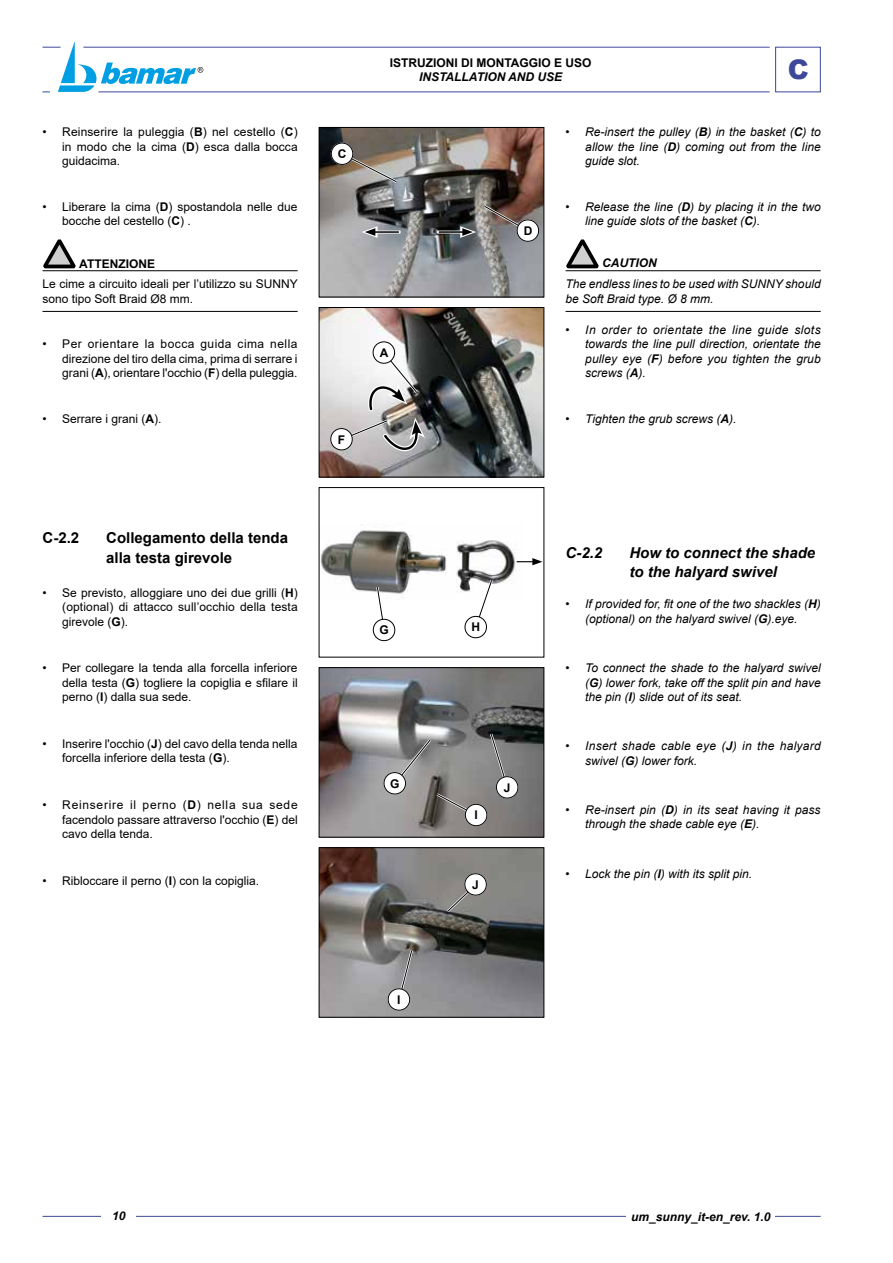
<style>
.page{position:relative;width:893px;height:1263px;background:#fff}
.page>*{position:absolute;margin:0;border:0;box-sizing:border-box;transform-origin:0 0}
.t1{font:900 27px "Arial";color:#3d4899}
.t2{font:700 15px/19.5px "Arial";color:#000}
.t3{font:italic 700 15px/19.5px "Arial";color:#000}
.t4{font:12px/14.4px "Arial";color:#000;text-align:justify}
.t5{font:italic 12px/14.4px "Arial";color:#000;text-align:justify}
.t6{font:italic 700 12px "Arial";color:#000}
.t7{font:700 12px "Arial";color:#000}
.t8{font:italic 12px/14.4px "Arial";letter-spacing:.02em;color:#000}
.s1{font-weight:700}
</style>
<div class="page">
<div style="left:775px;top:47px;width:46px;height:45px;border:1px solid #3d4899"></div>
<hr style="left:83px;top:47px;width:687px;height:1px;background:#3d4899">
<hr style="left:99px;top:92px;width:671px;height:1px;background:#3d4899">
<svg style="left:43px;top:42px;width:160px;height:51px"></svg>
<hr style="left:43px;top:1216px;width:778px;height:1px;background:#3d4899">
<div style="left:102px;top:1205px;width:34px;height:20px;background:#fff"></div>
<div style="left:626px;top:1206px;width:149px;height:21px;background:#fff"></div>
<hr style="left:43px;top:270px;width:255px;height:1px;background:#000">
<hr style="left:43px;top:311px;width:255px;height:1px;background:#000">
<svg style="left:43px;top:239px;width:34px;height:32px"></svg>
<hr style="left:566px;top:270px;width:255px;height:1px;background:#000">
<hr style="left:566px;top:311px;width:255px;height:1px;background:#000">
<svg style="left:566px;top:239px;width:34px;height:32px"></svg>
<img style="left:321px;top:129px;width:221px;height:166px">
<div style="left:319px;top:127px;width:225px;height:170px;border:1px solid #000"></div>
<img style="left:321px;top:309px;width:221px;height:166px">
<div style="left:319px;top:307px;width:225px;height:170px;border:1px solid #000"></div>
<img style="left:321px;top:669px;width:221px;height:166px">
<div style="left:319px;top:667px;width:225px;height:170px;border:1px solid #000"></div>
<img style="left:321px;top:849px;width:221px;height:166px">
<div style="left:319px;top:847px;width:225px;height:170px;border:1px solid #000"></div>
<img style="left:321px;top:524px;width:196px;height:74px">
<hr style="left:437px;top:231px;width:29px;height:3px;background:#fff">
<hr style="left:372px;top:231px;width:29px;height:3px;background:#fff">
<svg style="left:329px;top:140px;width:71px;height:45px;background:#918a81"></svg>
<hr style="left:439px;top:231px;width:26px;height:2px;background:#000">
<svg style="left:460px;top:203px;width:81px;height:40px;background:#7e7774"></svg>
<hr style="left:373px;top:231px;width:26px;height:2px;background:#000">
<svg style="left:361px;top:226px;width:17px;height:12px"></svg>
<svg style="left:328px;top:339px;width:97px;height:112px"></svg>
<svg style="left:462px;top:577px;width:33px;height:62px"></svg>
<svg style="left:371px;top:584px;width:26px;height:58px"></svg>
<svg style="left:444px;top:871px;width:45px;height:44px;background:#979693"></svg>
<svg style="left:386px;top:948px;width:29px;height:63px"></svg>
<svg style="left:381px;top:731px;width:139px;height:96px;background:#908e8d"></svg>
<svg style="left:517px;top:558px;width:25px;height:7px"></svg>
<p class="t4" style="left:62px;top:125px;width:237px;text-indent:-20px">• Reinserire la puleggia (<span class="s1">B</span>) nel cestello (<span class="s1">C</span>) in modo che la cima (<span class="s1">D</span>) esca dalla bocca guidacima.</p>
<p class="t4" style="left:62px;top:199px;width:237px;text-indent:-20px">• Liberare la cima (<span class="s1">D</span>) spostandola nelle due bocche del cestello (<span class="s1">C</span>) .</p>
<p class="t7" style="left:79px;top:255px;width:77px">ATTENZIONE</p>
<p class="t4" style="left:43px;top:277px;width:257px">Le cime a circuito ideali per l’utilizzo su SUNNY sono tipo Soft Braid Ø8 mm.</p>
<p class="t4" style="left:62px;top:337px;width:237px;text-indent:-20px">• Per orientare la bocca guida cima nella direzione del tiro della cima, prima di serrare i grani (<span class="s1">A</span>), orientare l'occhio (<span class="s1">F</span>) della puleggia.</p>
<p class="t4" style="left:43px;top:411px;width:121px">• Serrare i grani (<span class="s1">A</span>).</p>
<p class="t7" style="left:79px;top:407px;width:136px">RISPETTA L'AMBIENTE</p>
<p class="t2" style="left:43px;top:528px;width:38px">C-2.2</p>
<p class="t2" style="left:106px;top:528px;width:183px">Collegamento della tenda alla testa girevole</p>
<p class="t4" style="left:62px;top:585px;width:237px;text-indent:-20px">• Se previsto, alloggiare uno dei due grilli (<span class="s1">H</span>) (optional) di attacco sull’occhio della testa girevole (<span class="s1">G</span>).</p>
<p class="t4" style="left:62px;top:661px;width:237px;text-indent:-20px">• Per collegare la tenda alla forcella inferiore della testa (<span class="s1">G</span>) togliere la copiglia e sfilare il perno (<span class="s1">I</span>) dalla sua sede.</p>
<p class="t4" style="left:62px;top:737px;width:237px;text-indent:-20px">• Inserire l'occhio (<span class="s1">J</span>) del cavo della tenda nella forcella inferiore della testa (<span class="s1">G</span>).</p>
<p class="t4" style="left:62px;top:798px;width:237px;text-indent:-20px">• Reinserire il perno (<span class="s1">D</span>) nella sua sede facendolo passare attraverso l'occhio (<span class="s1">E</span>) del cavo della tenda.</p>
<p class="t4" style="left:43px;top:873px;width:218px">• Ribloccare il perno (<span class="s1">I</span>) con la copiglia.</p>
<p class="t7" style="left:338px;top:145px;width:10px">C</p>
<p class="t7" style="left:338px;top:431px;width:9px">F</p>
<p class="t7" style="left:390px;top:54px;width:203px">ISTRUZIONI DI MONTAGGIO E USO</p>
<p class="t6" style="left:419px;top:69px;width:145px">INSTALLATION AND USE</p>
<h1 class="t1" style="left:788px;top:50px;width:23px">C</h1>
<p class="t7" style="left:380px;top:344px;width:10px">A</p>
<p class="t7" style="left:524px;top:222px;width:10px">D</p>
<p class="t5" style="left:585px;top:125px;width:237px;text-indent:-20px">• Re-insert the pulley (<span class="s1">B</span>) in the basket (<span class="s1">C</span>) to allow the line (<span class="s1">D</span>) coming out from the line guide slot.</p>
<p class="t5" style="left:585px;top:200px;width:237px;text-indent:-20px">• Release the line (<span class="s1">D</span>) by placing it in the two line guide slots of the basket (<span class="s1">C</span>).</p>
<p class="t6" style="left:602px;top:255px;width:56px">CAUTION</p>
<p class="t5" style="left:566px;top:277px;width:257px">The endless lines to be used with SUNNY should be Soft Braid type. Ø 8 mm.</p>
<p class="t5" style="left:585px;top:323px;width:237px;text-indent:-20px">• In order to orientate the line guide slots towards the line pull direction, orientate the pulley eye (<span class="s1">F</span>) before you tighten the grub screws (<span class="s1">A</span>).</p>
<p class="t5" style="left:566px;top:412px;width:173px">• Tighten the grub screws (<span class="s1">A</span>).</p>
<p class="t6" style="left:602px;top:328px;width:59px">WARNING</p>
<p class="t6" style="left:602px;top:408px;width:178px">RESPECT THE ENVIRONMENT</p>
<p class="t7" style="left:379px;top:622px;width:11px">G</p>
<p class="t7" style="left:471px;top:619px;width:10px">H</p>
<p class="t7" style="left:390px;top:775px;width:11px">G</p>
<p class="t7" style="left:474px;top:807px;width:5px">I</p>
<p class="t7" style="left:472px;top:876px;width:8px">J</p>
<p class="t7" style="left:504px;top:779px;width:8px">J</p>
<p class="t3" style="left:566px;top:543px;width:38px">C-2.2</p>
<p class="t3" style="left:629px;top:543px;width:187px">How to connect the shade to the halyard swivel</p>
<p class="t5" style="left:566px;top:597px;width:257px;text-align:center">• If provided for, fit one of the two shackles (<span class="s1">H</span>) (optional) on the halyard swivel (<span class="s1">G</span>).eye.</p>
<p class="t5" style="left:585px;top:661px;width:237px;text-indent:-20px">• To connect the shade to the halyard swivel (<span class="s1">G</span>) lower fork, take off the split pin and have the pin (<span class="s1">I</span>) slide out of its seat.</p>
<p class="t8" style="left:585px;top:739px;width:237px;text-indent:-20px">• Insert shade cable eye (<span class="s1">J</span>) in the halyard swivel (<span class="s1">G</span>) lower fork.</p>
<p class="t5" style="left:585px;top:803px;width:237px;text-indent:-20px">• Re-insert pin (<span class="s1">D</span>) in its seat having it pass through the shade cable eye (<span class="s1">E</span>).</p>
<p class="t5" style="left:566px;top:866px;width:188px">• Lock the pin (<span class="s1">I</span>) with its split pin.</p>
<p class="t7" style="left:397px;top:991px;width:5px">I</p>
<p class="t6" style="left:112px;top:1208px;width:15px">10</p>
<p class="t6" style="left:631px;top:1208px;width:141px">um_sunny_it-en_rev. 1.0</p>
</div>
